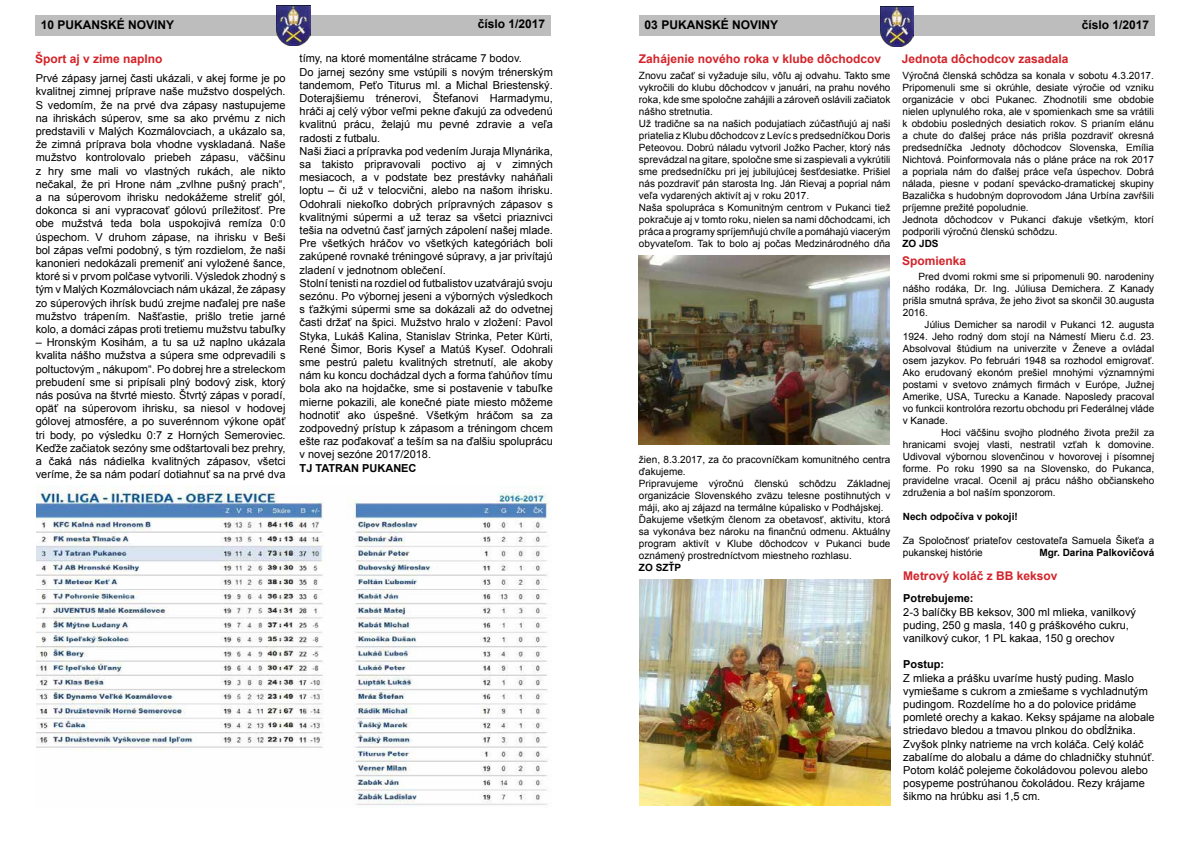
<style>
.page{position:relative;width:1191px;height:842px;background:#fff}
.page>*{position:absolute;margin:0;border:0;box-sizing:border-box;transform-origin:0 0}
.t1{font:700 12px "Arial";color:#d2232a}
.t2{font:700 12px "Arial";color:#000}
.t3{font:11px/13.2px "Arial";color:#000}
.t4{font:700 11px "Arial";color:#000}
.t5{font:10px/12px "Arial";color:#000}
.t6{font:700 10px "Arial";color:#000}
</style>
<div class="page">
<div style="left:639px;top:15px;width:516px;height:21px;background:#bdbdbd"></div>
<div style="left:35px;top:15px;width:516px;height:20px;background:#bdbdbd"></div>
<img style="left:276px;top:5px;width:34px;height:40px">
<img style="left:880px;top:6px;width:34px;height:40px">
<img style="left:638px;top:256px;width:251px;height:188px">
<img style="left:639px;top:580px;width:251px;height:226px">
<img style="left:36px;top:485px;width:513px;height:321px">
<p class="t2" style="left:41px;top:16px;width:135px">10 PUKANSKÉ NOVINY</p>
<p class="t2" style="left:478px;top:16px;width:69px">číslo 1/2017</p>
<p class="t2" style="left:644px;top:17px;width:135px">03 PUKANSKÉ NOVINY</p>
<p class="t2" style="left:1081px;top:17px;width:69px">číslo 1/2017</p>
<p class="t1" style="left:35px;top:51px;width:129px">Šport aj v zime naplno</p>
<p class="t3" style="left:36px;top:72px;width:251px;text-align:justify">Prvé zápasy jarnej časti ukázali, v akej forme je po kvalitnej zimnej príprave naše mužstvo dospelých.<br>S vedomím, že na prvé dva zápasy nastupujeme na ihriskách súperov, sme sa ako prvému z nich predstavili v Malých Kozmálovciach, a ukázalo sa, že zimná príprava bola vhodne vyskladaná. Naše mužstvo kontrolovalo priebeh zápasu, väčšinu z hry sme mali vo vlastných rukách, ale nikto nečakal, že pri Hrone nám „zvlhne pušný prach“, a na súperovom ihrisku nedokážeme streliť gól, dokonca si ani vypracovať gólovú príležitosť. Pre obe mužstvá teda bola uspokojivá remíza 0:0 úspechom. V druhom zápase, na ihrisku v Beši bol zápas veľmi podobný, s tým rozdielom, že naši kanonieri nedokázali premeniť ani vyložené šance, ktoré si v prvom polčase vytvorili. Výsledok zhodný s tým v Malých Kozmálovciach nám ukázal, že zápasy zo súperových ihrísk budú zrejme naďalej pre naše mužstvo trápením. Našťastie, prišlo tretie jarné kolo, a domáci zápas proti tretiemu mužstvu tabuľky</p>
<p class="t3" style="left:36px;top:336px;width:251px;text-align:justify">– Hronským Kosihám, a tu sa už naplno ukázala kvalita nášho mužstva a súpera sme odprevadili s poltuctovým „ nákupom“. Po dobrej hre a streleckom prebudení sme si pripísali plný bodový zisk, ktorý nás posúva na štvrté miesto. Štvrtý zápas v poradí, opäť na súperovom ihrisku, sa niesol v hodovej gólovej atmosfére, a po suverénnom výkone opäť tri body, po výsledku 0:7 z Horných Semeroviec.<br>Keďže začiatok sezóny sme odštartovali bez prehry, a čaká nás nádielka kvalitných zápasov, všetci veríme, že sa nám podarí dotiahnuť sa na prvé dva</p>
<p class="t3" style="left:300px;top:52px;width:224px">tímy, na ktoré momentálne strácame 7 bodov.</p>
<p class="t1" style="left:639px;top:51px;width:244px">Zahájenie nového roka v klube dôchodcov</p>
<p class="t3" style="left:300px;top:65px;width:255px">Do jarnej sezóny sme vstúpili s novým trénerským tandemom, Peťo Titurus ml. a Michal Briestenský.<br>Doterajšiemu trénerovi, Štefanovi Harmadymu, hráči aj celý výbor veľmi pekne ďakujú za odvedenú kvalitnú prácu, želajú mu pevné zdravie a veľa radosti z futbalu.<br>Naši žiaci a prípravka pod vedením Juraja Mlynárika, sa takisto pripravovali poctivo aj v zimných mesiacoch, a v podstate bez prestávky naháňali loptu – či už v telocvični, alebo na našom ihrisku.<br>Odohrali niekoľko dobrých prípravných zápasov s kvalitnými súpermi a už teraz sa všetci priaznivci tešia na odvetnú časť jarných zápolení našej mlade.<br>Pre všetkých hráčov vo všetkých kategóriách boli zakúpené rovnaké tréningové súpravy, a jar privítajú zladení v jednotnom oblečení.<br>Stolní tenisti na rozdiel od futbalistov uzatvárajú svoju sezónu. Po výbornej jeseni a výborných výsledkoch s ťažkými súpermi sme sa dokázali až do odvetnej časti držať na špici. Mužstvo hralo v zložení: Pavol Styka, Lukáš Kalina, Stanislav Strinka, Peter Kürti, René Šimor, Boris Kyseľ a Matúš Kyseľ. Odohrali sme pestrú paletu kvalitných stretnutí, ale akoby nám ku koncu dochádzal dych a forma ťahúňov tímu bola ako na hojdačke, sme si postavenie v tabuľke mierne pokazili, ale konečné piate miesto môžeme hodnotiť ako úspešné. Všetkým hráčom sa za zodpovedný prístup k zápasom a tréningom chcem ešte raz poďakovať a teším sa na ďalšiu spoluprácu v novej sezóne 2017/2018.</p>
<p class="t4" style="left:300px;top:460px;width:118px">TJ TATRAN PUKANEC</p>
<p class="t5" style="left:639px;top:69px;width:253px">Znovu začať si vyžaduje silu, vôľu aj odvahu. Takto sme vykročili do klubu dôchodcov v januári, na prahu nového roka, kde sme spoločne zahájili a zároveň oslávili začiatok nášho stretnutia.<br>Už tradične sa na našich podujatiach zúčastňujú aj naši priatelia z Klubu dôchodcov z Levíc s predsedníčkou Doris Peteovou. Dobrú náladu vytvoril Jožko Pacher, ktorý nás sprevádzal na gitare, spoločne sme si zaspievali a vykrútili sme predsedníčku pri jej jubilujúcej šesťdesiatke. Prišiel nás pozdraviť pán starosta Ing. Ján Rievaj a poprial nám veľa vydarených aktivít aj v roku 2017.<br>Naša spolupráca s Komunitným centrom v Pukanci tiež pokračuje aj v tomto roku, nielen sa nami dôchodcami, ich práca a programy spríjemňujú chvíle a pomáhajú viacerým obyvateľom. Tak to bolo aj počas Medzinárodného dňa</p>
<p class="t5" style="left:639px;top:453px;width:253px">žien, 8.3.2017, za čo pracovníčkam komunitného centra ďakujeme.<br>Pripravujeme výročnú členskú schôdzu Základnej organizácie Slovenského zväzu telesne postihnutých v máji, ako aj zájazd na termálne kúpalisko v Podhájskej.<br>Ďakujeme všetkým členom za obetavosť, aktivitu, ktorá sa vykonáva bez nároku na finančnú odmenu. Aktuálny program aktivít v Klube dôchodcov v Pukanci bude oznámený prostredníctvom miestneho rozhlasu.</p>
<p class="t6" style="left:639px;top:560px;width:44px">ZO SZŤP</p>
<p class="t1" style="left:901px;top:51px;width:168px">Jednota dôchodcov zasadala</p>
<p class="t5" style="left:902px;top:69px;width:253px">Výročná členská schôdza sa konala v sobotu 4.3.2017.<br>Pripomenuli sme si okrúhle, desiate výročie od vzniku organizácie v obci Pukanec. Zhodnotili sme obdobie nielen uplynulého roka, ale v spomienkach sme sa vrátili k obdobiu posledných desiatich rokov. S prianím elánu a chute do ďalšej práce nás prišla pozdraviť okresná predsedníčka Jednoty dôchodcov Slovenska, Emília Nichtová. Poinformovala nás o pláne práce na rok 2017 a popriala nám do ďalšej práce veľa úspechov. Dobrá nálada, piesne v podaní spevácko-dramatickej skupiny Bazalička s hudobným doprovodom Jána Urbína zavŕšili príjemne prežité popoludnie.<br>Jednota dôchodcov v Pukanci ďakuje všetkým, ktorí podporili výročnú členskú schôdzu.</p>
<p class="t6" style="left:902px;top:236px;width:38px">ZO JDS</p>
<p class="t1" style="left:902px;top:252px;width:66px">Spomienka</p>
<p class="t5" style="left:902px;top:271px;width:253px;text-align:justify;text-indent:16px">Pred dvomi rokmi sme si pripomenuli 90. narodeniny nášho rodáka, Dr. Ing. Júliusa Demichera. Z Kanady prišla smutná správa, že jeho život sa skončil 30.augusta 2016.</p>
<p class="t5" style="left:902px;top:319px;width:253px;text-align:justify;text-indent:22px">Július Demicher sa narodil v Pukanci 12. augusta 1924. Jeho rodný dom stojí na Námestí Mieru č.d. 23.<br>Absolvoval štúdium na univerzite v Ženeve a ovládal osem jazykov. Po februári 1948 sa rozhodol emigrovať.<br>Ako erudovaný ekonóm prešiel mnohými významnými postami v svetovo známych firmách v Európe, Južnej Amerike, USA, Turecku a Kanade. Naposledy pracoval vo funkcii kontrolóra rezortu obchodu pri Federálnej vláde v Kanade.</p>
<p class="t5" style="left:902px;top:427px;width:253px;text-align:justify;text-indent:38px">Hoci väčšinu svojho plodného života prežil za hranicami svojej vlasti, nestratil vzťah k domovine.<br>Udivoval výbornou slovenčinou v hovorovej i písomnej forme. Po roku 1990 sa na Slovensko, do Pukanca, pravidelne vracal. Ocenil aj prácu nášho občianskeho združenia a bol naším sponzorom.</p>
<p class="t6" style="left:902px;top:510px;width:117px">Nech odpočíva v pokoji!</p>
<p class="t5" style="left:902px;top:535px;width:253px">Za Spoločnosť priateľov cestovateľa Samuela Šikeťa a pukanskej histórie</p>
<p class="t6" style="left:1039px;top:546px;width:116px">Mgr. Darina Palkovičová</p>
<p class="t1" style="left:903px;top:568px;width:156px">Metrový koláč z BB keksov</p>
<p class="t4" style="left:903px;top:591px;width:72px">Potrebujeme:</p>
<p class="t3" style="left:903px;top:605px;width:234px">2-3 balíčky BB keksov, 300 ml mlieka, vanilkový puding, 250 g masla, 140 g práškového cukru, vanilkový cukor, 1 PL kakaa, 150 g orechov</p>
<p class="t4" style="left:903px;top:657px;width:42px">Postup:</p>
<p class="t3" style="left:903px;top:671px;width:253px">Z mlieka a prášku uvaríme hustý puding. Maslo vymiešame s cukrom a zmiešame s vychladnutým pudingom. Rozdelíme ho a do polovice pridáme pomleté orechy a kakao. Keksy spájame na alobale striedavo bledou a tmavou plnkou do obdĺžnika.<br>Zvyšok plnky natrieme na vrch koláča. Celý koláč zabalíme do alobalu a dáme do chladničky stuhnúť.<br>Potom koláč polejeme čokoládovou polevou alebo posypeme postrúhanou čokoládou. Rezy krájame šikmo na hrúbku asi 1,5 cm.</p>
</div>
